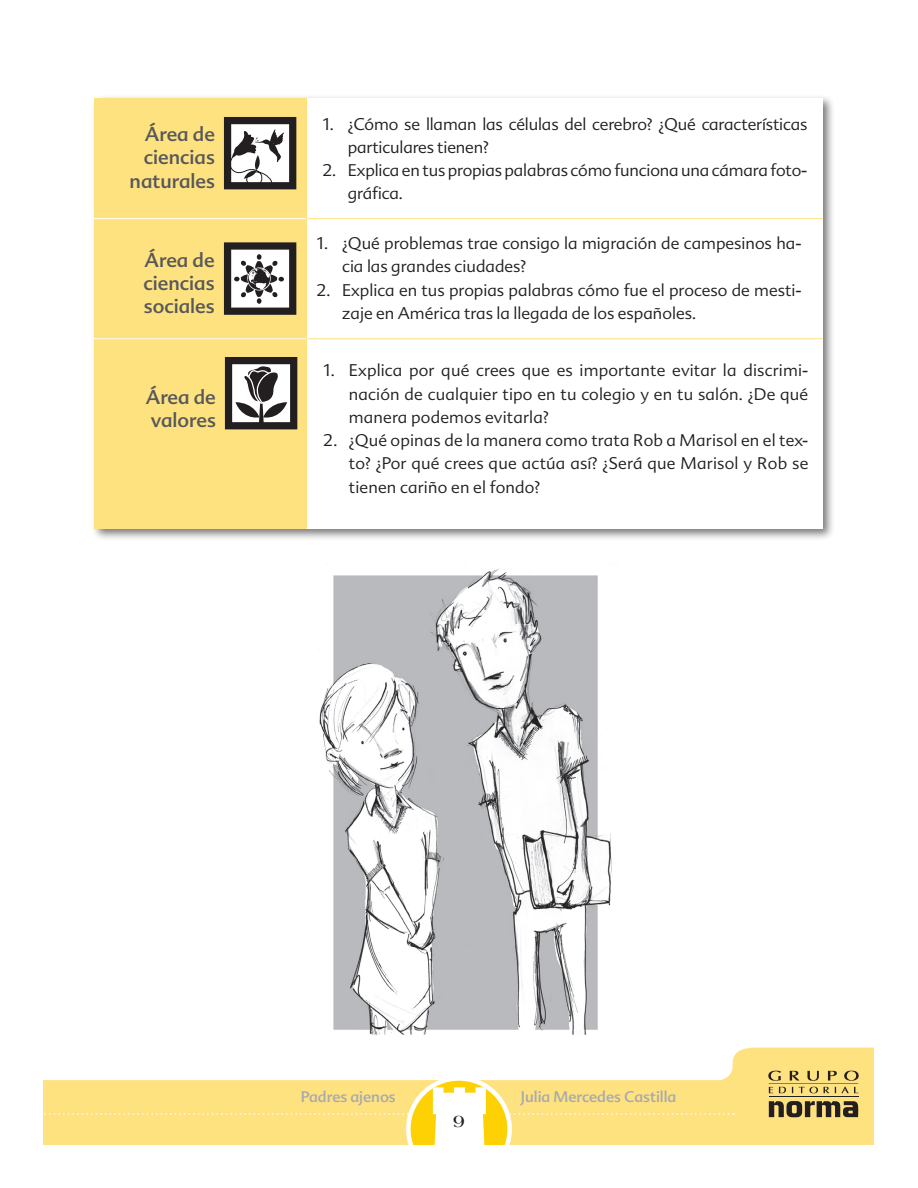
<style>
.page{position:relative;width:918px;height:1188px;background:#fff}
.page>*{position:absolute;margin:0;border:0;box-sizing:border-box;transform-origin:0 0}
.titulo_2{font:19.5px "Advert";color:#57585a}
.t1{font:700 18px "Americana Std";color:#231f20}
.Num1{font:300 16.5px/23.2px "Advert";color:#231f20}
.t2{font:15px "Advert";color:#a8a9ad}
</style>
<div class="page">
<svg style="left:43px;top:1048px;width:831px;height:97px"></svg>
<svg style="left:408px;top:1078px;width:102px;height:102px"></svg>
<svg style="left:43px;top:1087px;width:691px;height:93px"></svg>
<hr style="left:769px;top:1083px;width:89px;height:1px;background:#231f20">
<hr style="left:769px;top:1096px;width:89px;height:1px;background:#231f20">
<svg style="left:769px;top:1101px;width:89px;height:16px"></svg>
<svg style="left:768px;top:1071px;width:91px;height:10px"></svg>
<svg style="left:769px;top:1087px;width:89px;height:6px"></svg>
<div style="left:91px;top:95px;width:744px;height:446px;background:#231f20;opacity:.6"></div>
<div style="left:95px;top:99px;width:728px;height:430px;background:#fff"></div>
<div style="left:94px;top:99px;width:212px;height:430px;background:#ffe280"></div>
<svg style="left:224px;top:117px;width:72px;height:72px"></svg>
<svg style="left:224px;top:242px;width:72px;height:73px"></svg>
<hr style="left:307px;top:218px;width:516px;height:1px;background:#ffe280">
<hr style="left:94px;top:218px;width:213px;height:1px;background:#fff">
<hr style="left:307px;top:338px;width:516px;height:1px;background:#ffe280">
<hr style="left:94px;top:338px;width:213px;height:1px;background:#fff">
<svg style="left:225px;top:357px;width:72px;height:72px"></svg>
<img style="left:319px;top:568px;width:293px;height:467px">
<p class="titulo_2" style="left:145px;top:122px;width:72px">Área de</p>
<p class="titulo_2" style="left:144px;top:146px;width:73px">ciencias</p>
<p class="titulo_2" style="left:130px;top:169px;width:87px">naturales</p>
<p class="titulo_2" style="left:144px;top:248px;width:72px">Área de</p>
<p class="titulo_2" style="left:144px;top:272px;width:73px">ciencias</p>
<p class="titulo_2" style="left:144px;top:295px;width:72px">sociales</p>
<p class="titulo_2" style="left:146px;top:385px;width:72px">Área de</p>
<p class="titulo_2" style="left:151px;top:409px;width:67px">valores</p>
<p class="Num1" style="left:348px;top:112px;width:461px;text-indent:-26px">1. ¿Cómo se llaman las células del cerebro? ¿Qué características particulares tienen?</p>
<p class="Num1" style="left:348px;top:159px;width:461px;text-indent:-26px">2. Explica en tus propias palabras cómo funciona una cámara foto&shy;gráfica.</p>
<p class="Num1" style="left:342px;top:232px;width:461px;text-indent:-26px">1. ¿Qué problemas trae consigo la migración de campesinos ha&shy;cia las grandes ciudades?</p>
<p class="Num1" style="left:342px;top:278px;width:461px;text-indent:-26px">2. Explica en tus propias palabras cómo fue el proceso de mesti&shy;zaje en América tras la llegada de los españoles.</p>
<p class="Num1" style="left:349px;top:359px;width:461px;text-align:justify;text-indent:-26px">1. Explica por qué crees que es importante evitar la discrimi&shy;nación de cualquier tipo en tu colegio y en tu salón. ¿De qué manera podemos evitarla?</p>
<p class="Num1" style="left:349px;top:429px;width:461px;text-align:justify;text-indent:-26px">2. ¿Qué opinas de la manera como trata Rob a Marisol en el tex&shy;to? ¿Por qué crees que actúa así? ¿Será que Marisol y Rob se tienen cariño en el fondo?</p>
<p class="t2" style="left:301px;top:1088px;width:97px">Padres ajenos</p>
<p class="t2" style="left:521px;top:1088px;width:157px">Julia Mercedes Castilla</p>
<p class="t1" style="left:453px;top:1111px;width:13px">9</p>
</div>
